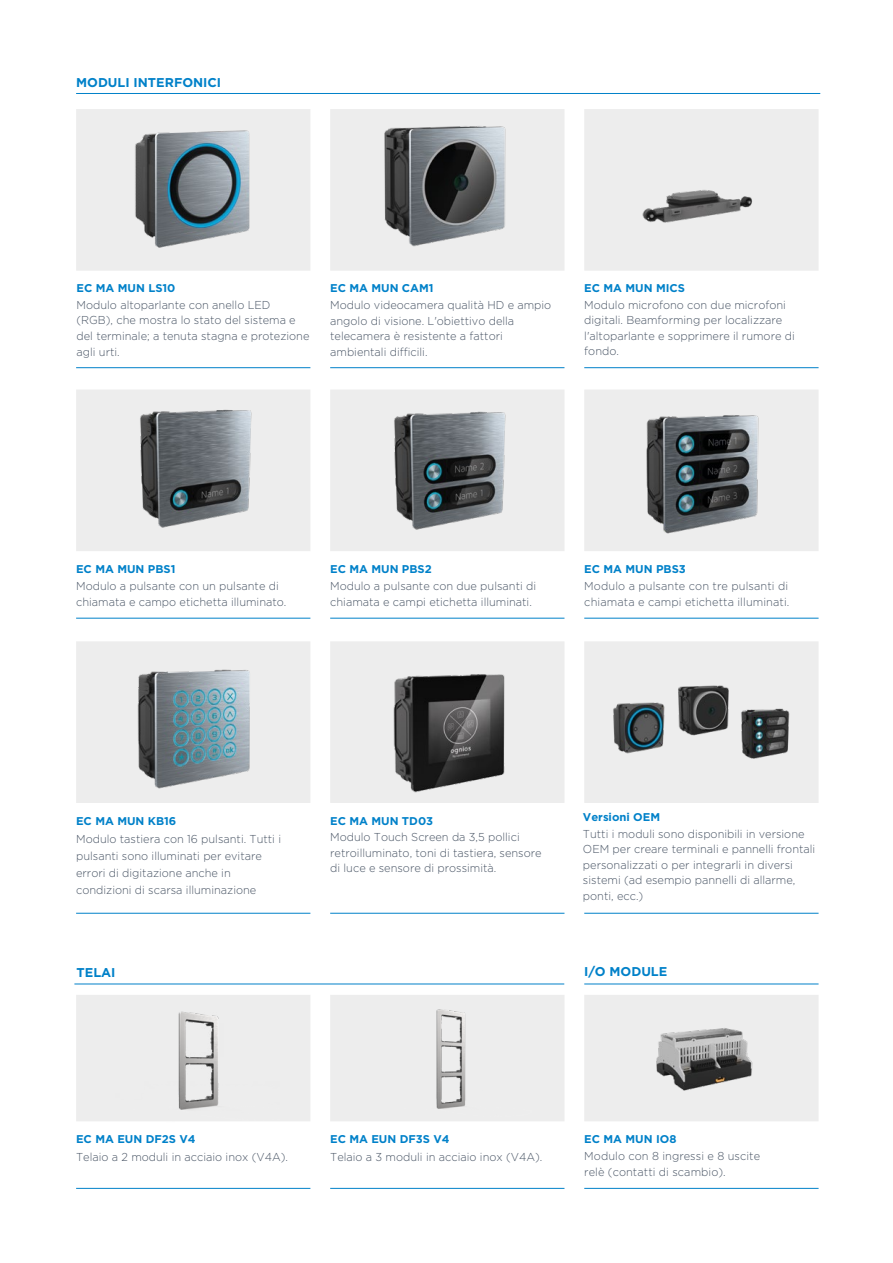
<style>
.page{position:relative;width:893px;height:1263px;background:#fff}
.page>*{position:absolute;margin:0;border:0;box-sizing:border-box;transform-origin:0 0}
.t1{font:700 12.75px "Gotham";color:#0081c9}
.t2{font:300 11.55px/15.6px "Gotham";color:#485464;scale:.96 1}
.t3{font:700 11.25px "Gotham";color:#0081c9}
</style>
<div class="page">
<svg style="left:76px;top:109px;width:743px;height:162px;fill:#ededed"></svg>
<hr style="left:76px;top:367px;width:234px;height:1px;background:#0081c9">
<hr style="left:330px;top:367px;width:234px;height:1px;background:#0081c9">
<hr style="left:584px;top:367px;width:235px;height:1px;background:#0081c9">
<svg style="left:76px;top:390px;width:743px;height:161px;fill:#f1f1f1"></svg>
<hr style="left:76px;top:618px;width:234px;height:1px;background:#0081c9">
<hr style="left:330px;top:618px;width:234px;height:1px;background:#0081c9">
<hr style="left:584px;top:618px;width:235px;height:1px;background:#0081c9">
<svg style="left:76px;top:641px;width:743px;height:162px;background:#eee"></svg>
<hr style="left:76px;top:913px;width:234px;height:1px;background:#0081c9">
<hr style="left:330px;top:913px;width:234px;height:1px;background:#0081c9">
<hr style="left:584px;top:913px;width:235px;height:1px;background:#0081c9">
<svg style="left:76px;top:995px;width:743px;height:126px;background:#efefef"></svg>
<hr style="left:76px;top:1188px;width:234px;height:1px;background:#0081c9">
<hr style="left:330px;top:1188px;width:234px;height:1px;background:#0081c9">
<hr style="left:584px;top:1188px;width:235px;height:1px;background:#0081c9">
<hr style="left:74px;top:984px;width:490px;height:1px;background:#0081c9">
<hr style="left:584px;top:984px;width:235px;height:1px;background:#0081c9">
<hr style="left:76px;top:93px;width:744px;height:1px;background:#0081c9">
<img style="left:333px;top:399px;width:231px;height:152px">
<img style="left:587px;top:395px;width:231px;height:156px">
<img style="left:376px;top:109px;width:138px;height:141px">
<img style="left:613px;top:149px;width:169px;height:106px">
<img style="left:131px;top:649px;width:148px;height:152px">
<img style="left:78px;top:399px;width:232px;height:152px">
<img style="left:78px;top:110px;width:230px;height:161px">
<img style="left:385px;top:666px;width:133px;height:130px">
<img style="left:600px;top:692px;width:80px;height:80px">
<img style="left:667px;top:676px;width:76px;height:76px">
<img style="left:727px;top:699px;width:77px;height:77px">
<img style="left:109px;top:995px;width:170px;height:126px">
<img style="left:365px;top:995px;width:166px;height:126px">
<img style="left:629px;top:1011px;width:152px;height:92px">
<p class="t1" style="left:76px;top:75px;width:147px">MODULI INTERFONICI</p>
<p class="t3" style="left:77px;top:281px;width:100px">EC MA MUN LS10</p>
<p class="t2" style="left:77px;top:297px;width:244px">Modulo altoparlante con anello LED (RGB), che mostra lo stato del sistema e del terminale; a tenuta stagna e protezione agli urti.</p>
<p class="t3" style="left:330px;top:281px;width:105px">EC MA MUN CAM1</p>
<p class="t2" style="left:330px;top:297px;width:232px">Modulo videocamera qualità HD e ampio angolo di visione. L'obiettivo della telecamera è resistente a fattori ambientali difficili.</p>
<p class="t3" style="left:584px;top:281px;width:102px">EC MA MUN MICS</p>
<p class="t2" style="left:584px;top:297px;width:221px">Modulo microfono con due microfoni digitali. Beamforming per localizzare l'altoparlante e sopprimere il rumore di fondo.</p>
<p class="t3" style="left:76px;top:561px;width:101px">EC MA MUN PBS1</p>
<p class="t2" style="left:76px;top:577px;width:221px;line-height:16px">Modulo a pulsante con un pulsante di chiamata e campo etichetta illuminato.</p>
<p class="t3" style="left:330px;top:561px;width:103px">EC MA MUN PBS2</p>
<p class="t2" style="left:330px;top:577px;width:216px;line-height:16px">Modulo a pulsante con due pulsanti di chiamata e campi etichetta illuminati.</p>
<p class="t3" style="left:584px;top:561px;width:103px">EC MA MUN PBS3</p>
<p class="t2" style="left:584px;top:577px;width:215px;line-height:16px">Modulo a pulsante con tre pulsanti di chiamata e campi etichetta illuminati.</p>
<p class="t3" style="left:76px;top:813px;width:102px">EC MA MUN KB16</p>
<p class="t2" style="left:76px;top:830px;width:215px;line-height:17.1px">Modulo tastiera con 16 pulsanti. Tutti i pulsanti sono illuminati per evitare errori di digitazione anche in condizioni di scarsa illuminazione</p>
<p class="t3" style="left:330px;top:813px;width:105px">EC MA MUN TD03</p>
<p class="t2" style="left:330px;top:829px;width:222px">Modulo Touch Screen da 3,5 pollici retroilluminato, toni di tastiera, sensore di luce e sensore di prossimità.</p>
<p class="t3" style="left:583px;top:811px;width:79px">Versioni OEM</p>
<p class="t2" style="left:583px;top:825px;width:244px">Tutti i moduli sono disponibili in versione OEM per creare terminali e pannelli frontali personalizzati o per integrarli in diversi sistemi (ad esempio pannelli di allarme, ponti, ecc.)</p>
<p class="t1" style="left:77px;top:965px;width:41px">TELAI</p>
<p class="t1" style="left:584px;top:963px;width:85px">I/O MODULE</p>
<p class="t3" style="left:76px;top:1132px;width:121px">EC MA EUN DF2S V4</p>
<p class="t2" style="left:76px;top:1149px;width:222px">Telaio a 2 moduli in acciaio inox (V4A).</p>
<p class="t3" style="left:330px;top:1132px;width:121px">EC MA EUN DF3S V4</p>
<p class="t2" style="left:330px;top:1149px;width:223px">Telaio a 3 moduli in acciaio inox (V4A).</p>
<p class="t3" style="left:584px;top:1132px;width:94px">EC MA MUN IO8</p>
<p class="t2" style="left:584px;top:1147px;width:185px;line-height:16px">Modulo con 8 ingressi e 8 uscite relè (contatti di scambio).</p>
</div>
